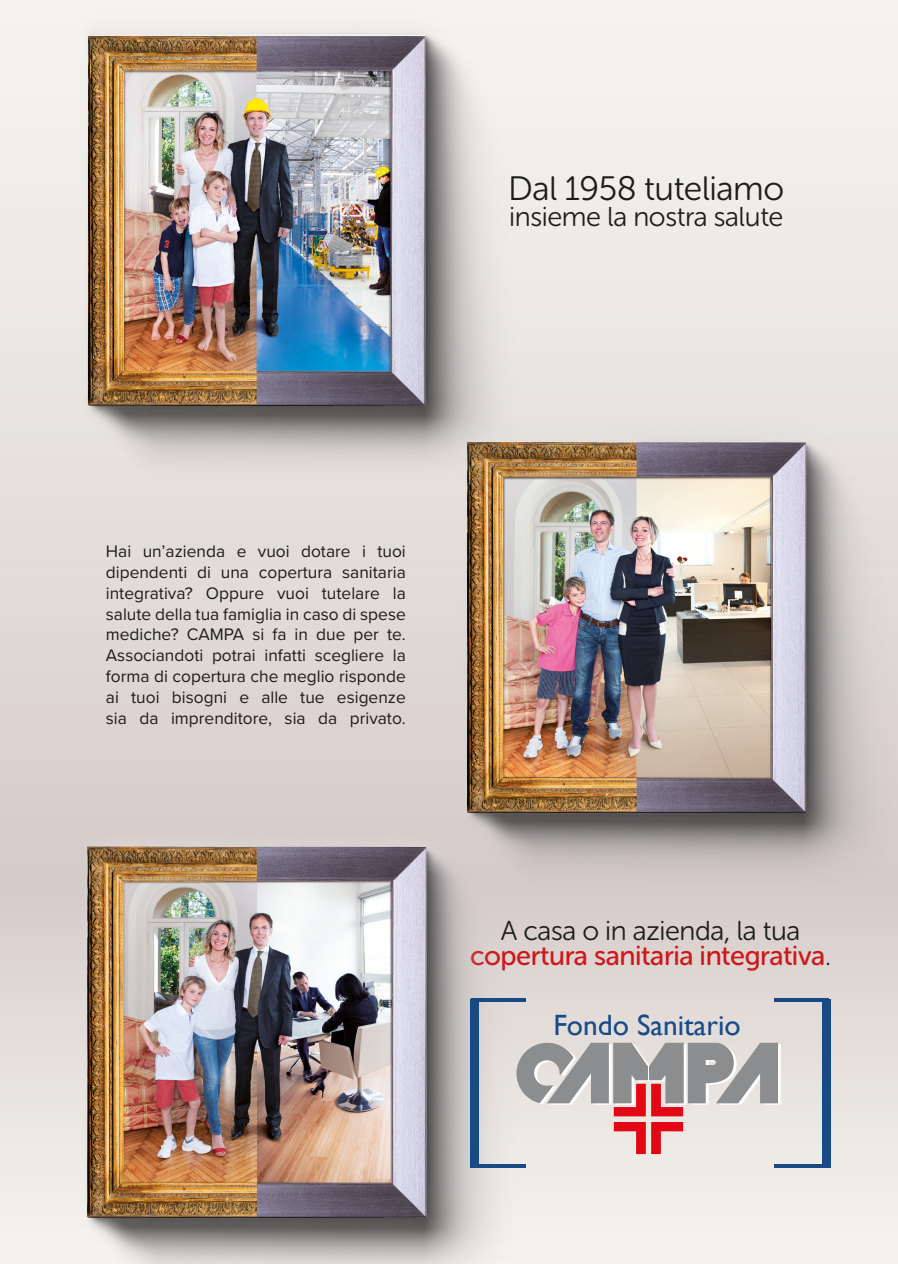
<style>
.page{position:relative;width:898px;height:1264px;background:#fff}
.page>*{position:absolute;margin:0;border:0;box-sizing:border-box;transform-origin:0 0}
.t1{font:33.75px "Museo Sans Rounded 300";letter-spacing:-.015em;color:#1d1d1b}
.t2{font:29.4px "Gill Sans";color:#184b86}
.t3{font:27.3px "Museo Sans Rounded 300";letter-spacing:-.015em;color:#1d1d1b}
.t4{font:27.3px "Museo Sans Rounded 500";letter-spacing:-.015em;color:#cd171a}
.t5{font:17.25px/20.9px "Proxima Nova";color:#1d1d1b;text-align:justify}
.s1{font-family:"Museo Sans Rounded 300";color:#1d1d1b}
</style>
<div class="page">
<div style="left:0;top:0;width:897px;height:884px;background:linear-gradient(to bottom,#f7f6f0,#d6ccca)"></div>
<div style="left:0;top:881px;width:897px;height:383px;background:linear-gradient(to bottom,#d5ccca,#f5f4ef)"></div>
<img style="left:37px;top:0;width:516px;height:494px">
<img style="left:85px;top:34px;width:343px;height:376px">
<img style="left:415px;top:395px;width:482px;height:506px">
<img style="left:464px;top:440px;width:343px;height:376px">
<img style="left:37px;top:800px;width:516px;height:464px">
<img style="left:85px;top:846px;width:343px;height:376px">
<svg style="left:613px;top:1122px;width:32px;height:32px"></svg>
<svg style="left:516px;top:1042px;width:264px;height:74px;background:#b5a8a8"></svg>
<svg style="left:651px;top:1122px;width:32px;height:32px"></svg>
<div style="left:470px;top:999px;width:8px;height:168px;background:#184b86"></div>
<hr style="left:471px;top:999px;width:55px;height:3px;background:#184b86">
<hr style="left:471px;top:1164px;width:55px;height:3px;background:#184b86">
<div style="left:821px;top:999px;width:9px;height:168px;background:#184b86"></div>
<hr style="left:774px;top:999px;width:55px;height:3px;background:#184b86">
<hr style="left:774px;top:1164px;width:55px;height:3px;background:#184b86">
<h1 class="t1" style="left:508px;top:170px;width:277px">Dal 1958 tuteliamo</h1>
<h3 class="t3" style="left:509px;top:202px;width:276px">insieme la nostra salute</h3>
<p class="t5" style="left:106px;top:540px;width:301px">Hai un’azienda e vuoi dotare i tuoi dipendenti di una copertura sanitaria integrativa? Oppure vuoi tutelare la salute della tua famiglia in caso di spese mediche? CAMPA si fa in due per te.<br>Associandoti potrai infatti scegliere la forma di copertura che meglio risponde ai tuoi bisogni e alle tue esigenze sia da imprenditore, sia da privato.</p>
<h3 class="t3" style="left:500px;top:915px;width:301px">A casa o in azienda, la tua</h3>
<h3 class="t4" style="left:470px;top:941px;width:362px">copertura sanitaria integrativa<span class="s1">.</span></h3>
<h2 class="t2" style="left:553px;top:1007px;width:189px">Fondo Sanitario</h2>
</div>
